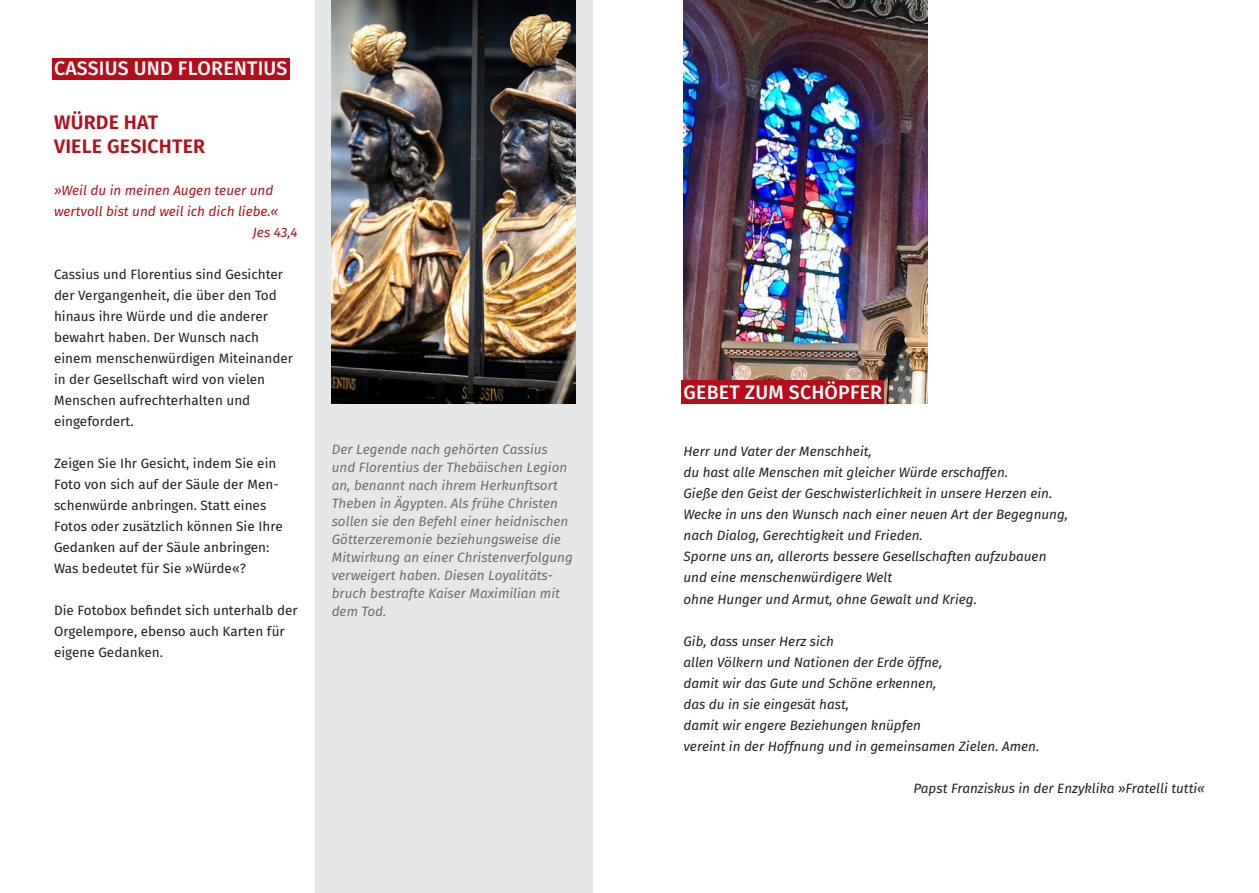
<style>
.page{position:relative;width:1259px;height:893px;background:#fff}
.page>*{position:absolute;margin:0;border:0;box-sizing:border-box;transform-origin:0 0}
.t1{font:500 19.5px "Fira Sans";letter-spacing:.01em;color:#fff}
.t2{font:600 19.5px/23.4px "Fira Sans";letter-spacing:.01em;color:#b50e1a}
.t3{font:italic 13.5px/21px "Fira Sans";color:#231f20}
.t4{font:13.5px/21px "Fira Sans";color:#231f20}
.t5{font:italic 13.5px/18px "Fira Sans";color:#6c6d70}
.t6{font:italic 13.5px "Fira Sans";color:#b50e1a}
</style>
<div class="page">
<img style="left:683px;top:0;width:244px;height:404px">
<div style="left:681px;top:381px;width:203px;height:23px;background:#b50e1a"></div>
<div style="left:315px;top:0;width:277px;height:893px;background:#e6e7e9"></div>
<div style="left:52px;top:59px;width:238px;height:21px;background:#b50e1a"></div>
<img style="left:332px;top:0;width:243px;height:404px">
<h1 class="t1" style="left:54px;top:55px;width:235px">CASSIUS UND FLORENTIUS</h1>
<h1 class="t2" style="left:54px;top:111px;width:153px">WÜRDE HAT<br>VIELE GESICHTER</h1>
<p class="t6" style="left:54px;top:181px;width:221px">»Weil du in meinen Augen teuer und</p>
<p class="t6" style="left:54px;top:202px;width:226px">wertvoll bist und weil ich dich liebe.«</p>
<p class="t6" style="left:253px;top:223px;width:46px">Jes 43,4</p>
<p class="t4" style="left:54px;top:264px;width:240px">Cassius und Florentius sind Gesichter der Vergangenheit, die über den Tod hinaus ihre Würde und die anderer bewahrt haben. Der Wunsch nach einem menschenwürdigen Miteinander in der Gesellschaft wird von vielen<br>Menschen aufrechterhalten und eingefordert.</p>
<p class="t4" style="left:54px;top:453px;width:230px">Zeigen Sie Ihr Gesicht, indem Sie ein Foto von sich auf der Säule der Men&shy;schenwürde anbringen. Statt eines Fotos oder zusätzlich können Sie Ihre Gedanken auf der Säule anbringen:<br>Was bedeutet für Sie »Würde«?</p>
<p class="t4" style="left:54px;top:600px;width:245px">Die Fotobox befindet sich unterhalb der<br>Orgelempore, ebenso auch Karten für eigene Gedanken.</p>
<p class="t5" style="left:332px;top:440px;width:243px">Der Legende nach gehörten Cassius und Florentius der Thebäischen Legion an, benannt nach ihrem Herkunftsort Theben in Ägypten. Als frühe Christen sollen sie den Befehl einer heidnischen Götterzeremonie beziehungsweise die Mitwirkung an einer Christenverfolgung verweigert haben. Diesen Loyalitäts&shy;bruch bestrafte Kaiser Maximilian mit dem Tod.</p>
<h1 class="t1" style="left:683px;top:379px;width:200px">GEBET ZUM SCHÖPFER</h1>
<p class="t3" style="left:683px;top:441px;width:386px">Herr und Vater der Menschheit,<br>du hast alle Menschen mit gleicher Würde erschaffen.<br>Gieße den Geist der Geschwisterlichkeit in unsere Herzen ein.<br>Wecke in uns den Wunsch nach einer neuen Art der Begegnung, nach Dialog, Gerechtigkeit und Frieden.<br>Sporne uns an, allerorts bessere Gesellschaften aufzubauen und eine menschenwürdigere Welt<br>ohne Hunger und Armut, ohne Gewalt und Krieg.</p>
<p class="t3" style="left:683px;top:630px;width:357px">Gib, dass unser Herz sich<br>allen Völkern und Nationen der Erde öffne,<br>damit wir das Gute und Schöne erkennen,<br>das du in sie eingesät hast,<br>damit wir engere Beziehungen knüpfen<br>vereint in der Hoffnung und in gemeinsamen Zielen. Amen.</p>
<p class="t3" style="left:913px;top:777px;width:293px">Papst Franziskus in der Enzyklika »Fratelli tutti«</p>
</div>
